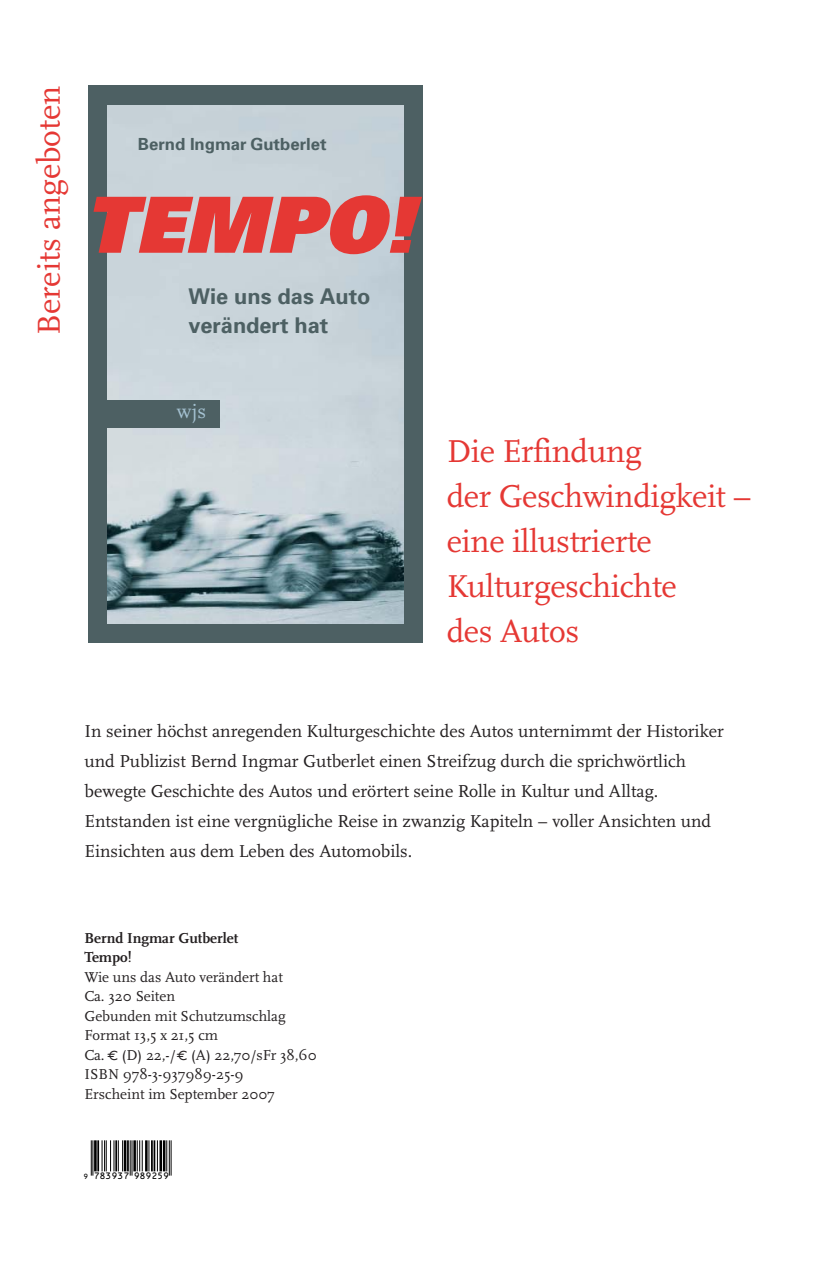
<style>
.page{position:relative;width:830px;height:1263px;background:#fff}
.page>*{position:absolute;margin:0;border:0;box-sizing:border-box;transform-origin:0 0}
.t1{font:italic 900 77.55px "Univers";color:#e53834}
.t2{font:33px/45px "Scala";letter-spacing:-.01em;color:#e53834}
.t3{font:700 21.75px/28.5px "Univers";color:#4d6063}
.t4{font:20.7px "Scala";color:#a5c2d2}
.t5{font:18px/30px "Scala";color:#231f20}
.t6{font:700 16.65px "Univers";color:#4d6063}
.t7{font:15px/19.5px "Scala";color:#231f20}
.t8{font:9px "OCR B Music";letter-spacing:-.105em;color:#000}
.s1{font-weight:700}
.s2{font-family:"Mega Euro";font-size:21px}
.s3{font-size:7.2px}
</style>
<div class="page">
<svg style="left:90px;top:1140px;width:82px;height:36px"></svg>
<hr style="left:91px;top:1140px;width:1px;height:35px;background:#000">
<hr style="left:92px;top:1140px;width:1px;height:35px;background:#000">
<hr style="left:94px;top:1140px;width:3px;height:31px;background:#000">
<hr style="left:97px;top:1140px;width:2px;height:31px;background:#000">
<hr style="left:102px;top:1140px;width:1px;height:31px;background:#000">
<hr style="left:104px;top:1140px;width:1px;height:31px;background:#000">
<hr style="left:106px;top:1140px;width:1px;height:31px;background:#000">
<hr style="left:110px;top:1140px;width:1px;height:31px;background:#000">
<hr style="left:113px;top:1140px;width:1px;height:31px;background:#000">
<hr style="left:115px;top:1140px;width:2px;height:31px;background:#000">
<hr style="left:118px;top:1140px;width:1px;height:31px;background:#000">
<hr style="left:122px;top:1140px;width:1px;height:31px;background:#000">
<hr style="left:124px;top:1140px;width:2px;height:31px;background:#000">
<hr style="left:127px;top:1140px;width:2px;height:31px;background:#000">
<hr style="left:130px;top:1140px;width:1px;height:35px;background:#000">
<hr style="left:131px;top:1140px;width:1px;height:35px;background:#000">
<hr style="left:133px;top:1140px;width:3px;height:31px;background:#000">
<hr style="left:137px;top:1140px;width:1px;height:31px;background:#000">
<hr style="left:139px;top:1140px;width:1px;height:31px;background:#000">
<hr style="left:142px;top:1140px;width:1px;height:31px;background:#000">
<hr style="left:145px;top:1140px;width:2px;height:31px;background:#000">
<hr style="left:148px;top:1140px;width:1px;height:31px;background:#000">
<hr style="left:151px;top:1140px;width:2px;height:31px;background:#000">
<hr style="left:153px;top:1140px;width:2px;height:31px;background:#000">
<hr style="left:157px;top:1140px;width:1px;height:31px;background:#000">
<hr style="left:159px;top:1140px;width:3px;height:31px;background:#000">
<hr style="left:163px;top:1140px;width:2px;height:31px;background:#000">
<hr style="left:166px;top:1140px;width:1px;height:31px;background:#000">
<hr style="left:169px;top:1140px;width:1px;height:35px;background:#000">
<hr style="left:171px;top:1140px;width:1px;height:35px;background:#000">
<div style="left:88px;top:86px;width:335px;height:557px;background:#4d6063"></div>
<img style="left:108px;top:106px;width:295px;height:517px">
<div style="left:88px;top:400px;width:131px;height:28px;background:#4d6063"></div>
<p class="t2" style="left:27px;top:335px;width:251px;rotate:-90deg">Bereits angeboten</p>
<p class="t6" style="left:138px;top:133px;width:190px">Bernd Ingmar Gutberlet</p>
<p class="t1" style="left:84px;top:174px;width:351px">TEMPO!</p>
<p class="t3" style="left:188px;top:282px;width:184px">Wie uns das Auto verändert hat</p>
<p class="t4" style="left:177px;top:400px;width:31px">wjs</p>
<p class="t2" style="left:446px;top:429px;width:306px">Die Erfindung<br>der Geschwindigkeit – eine illustrierte<br>Kulturgeschichte<br>des Autos</p>
<p class="t5" style="left:84px;top:717px;width:640px">In seiner höchst anregenden Kulturgeschichte des Autos unternimmt der Historiker und Publizist Bernd Ingmar Gutberlet einen Streifzug durch die sprichwörtlich bewegte Geschichte des Autos und erörtert seine Rolle in Kultur und Alltag.<br>Entstanden ist eine vergnügliche Reise in zwanzig Kapiteln – voller Ansichten und Einsichten aus dem Leben des Automobils.</p>
<p class="t7" style="left:84px;top:928px;width:233px"><span class="s1">Bernd Ingmar Gutberlet<br>Tempo!<br></span>Wie uns das Auto verändert hat<br>Ca. 320 Seiten<br>Gebunden mit Schutzumschlag<br>Format 13,5 x 21,5 cm<br>Ca. <span class="s2">r</span> (D) 22,-/<span class="s2">r</span> (A) 22,70/sFr 38,60<br>ISBN 978-3-937989-25-9<br>Erscheint im September 2007</p>
<p class="t8" style="left:83px;top:1171px;width:88px"><span class="s3">9</span> 783937 989259</p>
</div>
